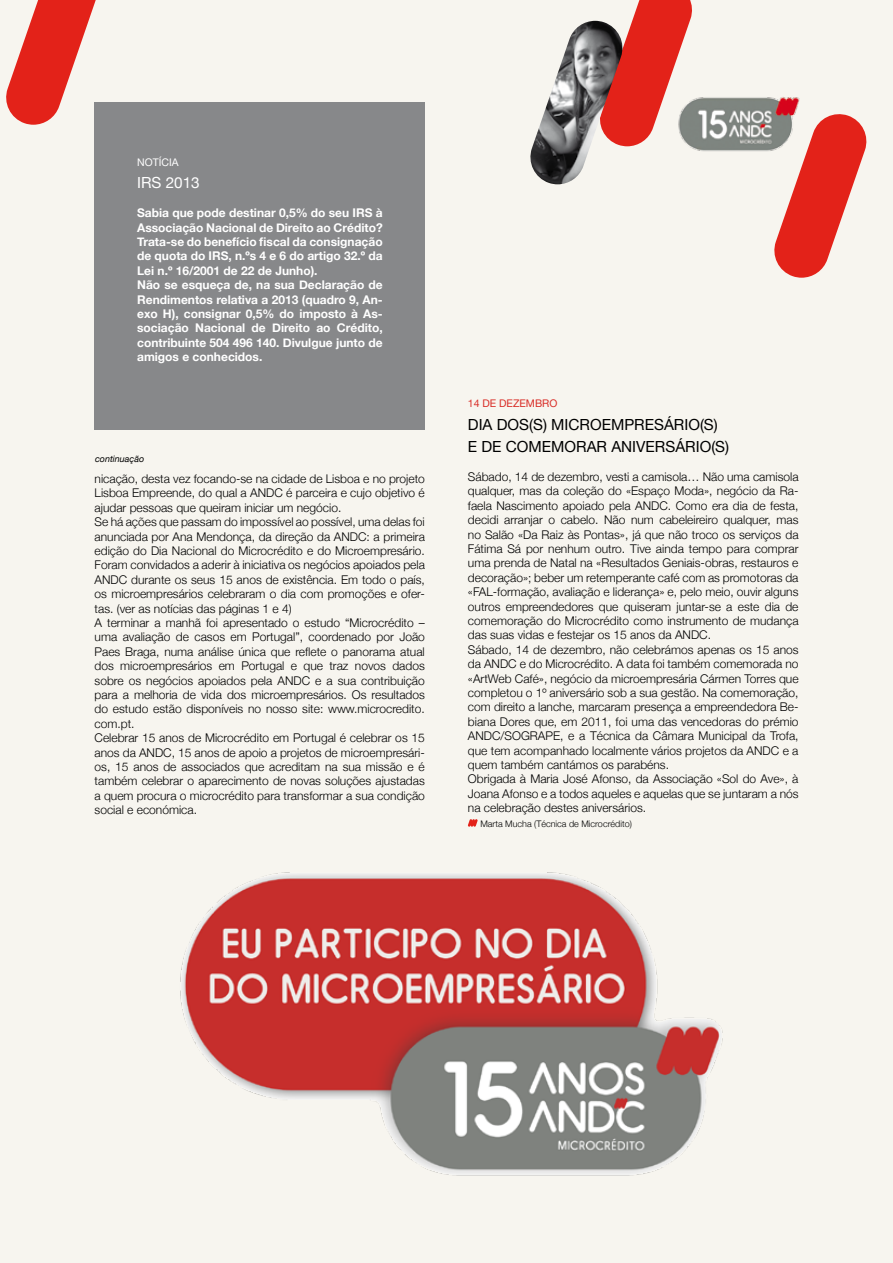
<style>
.page{position:relative;width:893px;height:1263px;background:#f7f5ef}
.page>*{position:absolute;margin:0;border:0;box-sizing:border-box;transform-origin:0 0}
.t1{font:15.3px "Helvetica Neue";color:#000}
.t2{font:15.3px "Helvetica Neue";color:#fff}
.t3{font:300 12px/14.4px "Helvetica Neue";color:#000}
.t4{font:700 12px/14.4px "Helvetica Neue";color:#fff}
.t5{font:10.5px "Helvetica Neue";color:#d82b25}
.t6{font:10.5px "Helvetica Neue";color:#fff}
.t7{font:300 9px "Helvetica Neue";color:#000}
.t8{font:italic 9px "Helvetica Neue";color:#000}
</style>
<div class="page">
<svg style="left:774px;top:114px;width:93px;height:164px"></svg>
<svg style="left:6px;top:0;width:90px;height:125px"></svg>
<svg style="left:597px;top:0;width:95px;height:146px"></svg>
<img style="left:530px;top:21px;width:94px;height:163px">
<div style="left:95px;top:102px;width:330px;height:327px;background:#87888a"></div>
<svg style="left:468px;top:819px;width:10px;height:7px"></svg>
<img style="left:677px;top:96px;width:123px;height:57px">
<img style="left:180px;top:826px;width:543px;height:350px">
<p class="t6" style="left:137px;top:156px;width:43px">NOTÍCIA</p>
<p class="t2" style="left:137px;top:174px;width:64px">IRS 2013</p>
<p class="t4" style="left:137px;top:205px;width:247px">Sabia que pode destinar 0,5% do seu IRS à Associação Nacional de Direito ao Crédito?<br>Trata-se do benefício fiscal da consignação de quota do IRS, n.ºs 4 e 6 do artigo 32.º da Lei n.º 16/2001 de 22 de Junho).<br>Não se esqueça de, na sua Declaração de Rendimentos relativa a 2013 (quadro 9, An&shy;exo H), consignar 0,5% do imposto à As&shy;sociação Nacional de Direito ao Crédito, contribuinte 504 496 140. Divulgue junto de amigos e conhecidos.</p>
<p class="t8" style="left:95px;top:453px;width:51px">continuação</p>
<p class="t3" style="left:95px;top:471px;width:332px">nicação, desta vez focando-se na cidade de Lisboa e no projeto Lisboa Empreende, do qual a ANDC é parceira e cujo objetivo é ajudar pessoas que queiram iniciar um negócio.<br>Se há ações que passam do impossível ao possível, uma delas foi anunciada por Ana Mendonça, da direção da ANDC: a primeira edição do Dia Nacional do Microcrédito e do Microempresário.<br>Foram convidados a aderir à iniciativa os negócios apoiados pela ANDC durante os seus 15 anos de existência. Em todo o país, os microempresários celebraram o dia com promoções e ofer&shy;tas. (ver as notícias das páginas 1 e 4)<br>A terminar a manhã foi apresentado o estudo “Microcrédito – uma avaliação de casos em Portugal”, coordenado por João Paes Braga, numa análise única que reflete o panorama atual dos microempresários em Portugal e que traz novos dados sobre os negócios apoiados pela ANDC e a sua contribuição para a melhoria de vida dos microempresários. Os resultados do estudo estão disponíveis no nosso site: www.microcredito. com.pt.<br>Celebrar 15 anos de Microcrédito em Portugal é celebrar os 15 anos da ANDC, 15 anos de apoio a projetos de microempresári&shy;os, 15 anos de associados que acreditam na sua missão e é também celebrar o aparecimento de novas soluções ajustadas a quem procura o microcrédito para transformar a sua condição social e económica.</p>
<p class="t5" style="left:468px;top:397px;width:91px">14 DE DEZEM BRO</p>
<p class="t1" style="left:468px;top:415px;width:146px">DIA DOS(S) M ICROEMP</p>
<p class="t1" style="left:634px;top:415px;width:85px">RESÁRIO(S)</p>
<p class="t1" style="left:468px;top:437px;width:73px">E DE COMEM</p>
<p class="t1" style="left:565px;top:437px;width:166px">ORAR ANIVERSÁRIO(S)</p>
<p class="t3" style="left:468px;top:469px;width:332px">Sábado, 14 de dezembro, vesti a camisola… Não uma camisola qualquer, mas da coleção do «Espaço Moda», negócio da Ra&shy;faela Nascimento apoiado pela ANDC. Como era dia de festa, decidi arranjar o cabelo. Não num cabeleireiro qualquer, mas no Salão «Da Raiz às Pontas», já que não troco os serviços da Fátima Sá por nenhum outro. Tive ainda tempo para comprar uma prenda de Natal na «Resultados Geniais-obras, restauros e decoração»; beber um retemperante café com as promotoras da «FAL-formação, avaliação e liderança» e, pelo meio, ouvir alguns outros empreendedores que quiseram juntar-se a este dia de comemoração do Microcrédito como instrumento de mudança das suas vidas e festejar os 15 anos da ANDC.<br>Sábado, 14 de dezembro, não celebrámos apenas os 15 anos da ANDC e do Microcrédito. A data foi também comemorada no «ArtWeb Café», negócio da microempresária Cármen Torres que completou o 1º aniversário sob a sua gestão. Na comemoração, com direito a lanche, marcaram presença a empreendedora Be&shy;biana Dores que, em 2011, foi uma das vencedoras do prémio ANDC/SOGRAPE, e a Técnica da Câmara Municipal da Trofa, que tem acompanhado localmente vários projetos da ANDC e a quem também cantámos os parabéns.<br>Obrigada à Maria José Afonso, da Associação «Sol do Ave», à Joana Afonso e a todos aqueles e aquelas que se juntaram a nós na celebração destes aniversários.</p>
<p class="t7" style="left:480px;top:818px;width:153px">Marta Mucha (Técnica de Microcrédito)</p>
</div>
